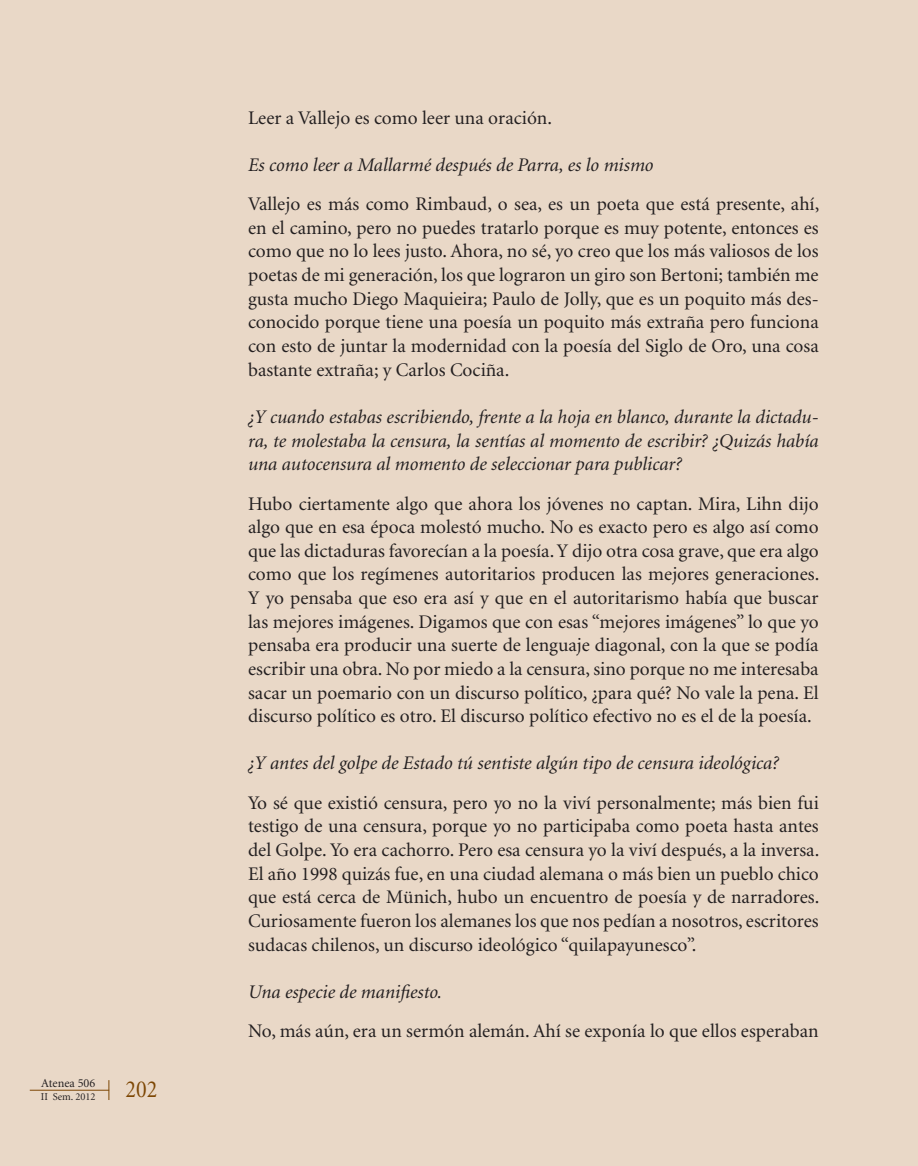
<style>
.page{position:relative;width:918px;height:1166px;background:#e9d8c7}
.page>*{position:absolute;margin:0;border:0;box-sizing:border-box;transform-origin:0 0}
.t1{font:24.5px "Minion";color:#7d4704;scale:.9 1}
.t2{font:19.25px/23.6px "Minion";color:#231f20;text-align:justify}
.t3{font:italic 19.25px/23.6px "Minion";color:#231f20;text-align:justify}
.t4{font:12.25px "Minion";color:#231f20}
.t5{font:10.5px "Minion";color:#231f20}
</style>
<div class="page">
<hr style="left:30px;top:1090px;width:79px;height:1px;background:#7d4704">
<svg style="left:109px;top:1080px;width:1px;height:20px"></svg>
<p class="t4" style="left:41px;top:1077px;width:56px">Atenea 506</p>
<p class="t5" style="left:41px;top:1091px;width:56px">II Sem. 2012</p>
<p class="t1" style="left:126px;top:1077px;width:37px">202</p>
<p class="t2" style="left:248px;top:106px;width:305px">Leer a Vallejo es como leer una oración.</p>
<p class="t3" style="left:248px;top:154px;width:407px">Es como leer a Mallarmé después de Parra, es lo mismo</p>
<p class="t2" style="left:248px;top:193px;width:573px">Vallejo es más como Rimbaud, o sea, es un poeta que está presente, ahí, en el camino, pero no puedes tratarlo porque es muy potente, entonces es como que no lo lees justo. Ahora, no sé, yo creo que los más valiosos de los poetas de mi generación, los que lograron un giro son Bertoni; también me gusta mucho Diego Maquieira; Paulo de Jolly, que es un poquito más des&shy;conocido porque tiene una poesía un poquito más extraña pero funciona con esto de juntar la modernidad con la poesía del Siglo de Oro, una cosa bastante extraña; y Carlos Cociña.</p>
<p class="t3" style="left:248px;top:406px;width:572px">¿Y cuando estabas escribiendo, frente a la hoja en blanco, durante la dictadu&shy;ra, te molestaba la censura, la sentías al momento de escribir? ¿Quizás había una autocensura al momento de seleccionar para publicar?</p>
<p class="t2" style="left:248px;top:492px;width:573px">Hubo ciertamente algo que ahora los jóvenes no captan. Mira, Lihn dijo algo que en esa época molestó mucho. No es exacto pero es algo así como que las dictaduras favorecían a la poesía. Y dijo otra cosa grave, que era algo como que los regímenes autoritarios producen las mejores generaciones.<br>Y yo pensaba que eso era así y que en el autoritarismo había que buscar las mejores imágenes. Digamos que con esas “mejores imágenes” lo que yo pensaba era producir una suerte de lenguaje diagonal, con la que se podía escribir una obra. No por miedo a la censura, sino porque no me interesaba sacar un poemario con un discurso político, ¿para qué? No vale la pena. El discurso político es otro. El discurso político efectivo no es el de la poesía.</p>
<p class="t3" style="left:248px;top:752px;width:532px">¿Y antes del golpe de Estado tú sentiste algún tipo de censura ideológica?</p>
<p class="t2" style="left:248px;top:791px;width:573px">Yo sé que existió censura, pero yo no la viví personalmente; más bien fui testigo de una censura, porque yo no participaba como poeta hasta antes del Golpe. Yo era cachorro. Pero esa censura yo la viví después, a la inversa.<br>El año 1998 quizás fue, en una ciudad alemana o más bien un pueblo chico que está cerca de Münich, hubo un encuentro de poesía y de narradores.<br>Curiosamente fueron los alemanes los que nos pedían a nosotros, escritores sudacas chilenos, un discurso ideológico “quilapayunesco”.</p>
<p class="t3" style="left:248px;top:980px;width:196px">Una especie de manifiesto.</p>
<p class="t2" style="left:248px;top:1020px;width:572px">No, más aún, era un sermón alemán. Ahí se exponía lo que ellos esperaban</p>
</div>
